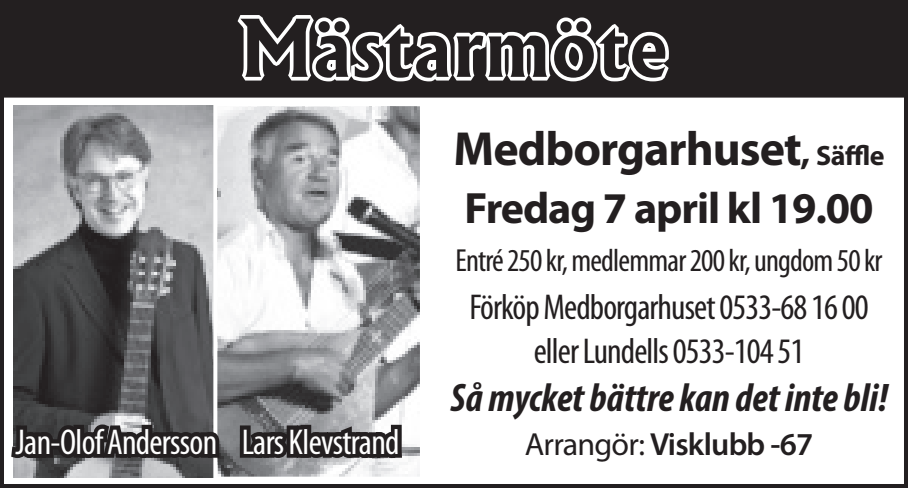
<style>
.page{position:relative;width:908px;height:488px;background:#fff}
.page>*{position:absolute;margin:0;border:0;box-sizing:border-box;transform-origin:0 0}
.t1{font:700 76px "Albertus";letter-spacing:.04em;color:#231f20}
.t2{font:700 48px "Myriad Pro";letter-spacing:-.02em;color:#231f20}
.t3{font:700 44px "Myriad Pro";letter-spacing:-.025em;color:#231f20}
.t4{font:italic 700 condensed 40px "Myriad Pro";color:#231f20}
.t5{font:condensed 36px/44px "Myriad Pro";letter-spacing:-.025em;color:#231f20;text-align:center}
.t6{font:condensed 36px "Myriad Pro";letter-spacing:-.02em;color:#fff}
.t7{font:condensed 32px "Myriad Pro";letter-spacing:-.025em;color:#231f20}
.t8{font:600 32px "Myriad Pro";letter-spacing:-.025em;color:#231f20}
.s1{font-size:36px}
.s2{font-size:28px}
.s3{font-weight:400}
</style>
<div class="page">
<div style="left:2px;top:2px;width:903px;height:94px;background:#231f20"></div>
<div style="left:0;top:0;width:907px;height:98px;border:4px solid #231f20"></div>
<div style="left:0;top:0;width:907px;height:488px;border:4px solid #231f20"></div>
<svg style="left:224px;top:15px;width:456px;height:83px"></svg>
<img style="left:13px;top:105px;width:406px;height:370px">
<div style="left:213px;top:102px;width:211px;height:378px;border:4px solid #fff"></div>
<svg style="left:7px;top:329px;width:216px;height:159px"></svg>
<svg style="left:236px;top:362px;width:169px;height:126px"></svg>
<h1 class="t1" style="left:240px;top:2px;width:428px">Mästarmöte</h1>
<p class="t6" style="left:15px;top:420px;width:385px">Jan-Olof Andersson Lars Klevstrand</p>
<h2 class="t2" style="left:453px;top:117px;width:432px">Medborgarhuset<span class="s1">,</span> <span class="s2">Säffle</span></h2>
<p class="t3" style="left:464px;top:179px;width:410px">Fredag 7 april kl 19.00</p>
<p class="t7" style="left:455px;top:241px;width:428px">Entré 250 kr, medlemmar 200 kr, ungdom 50 kr</p>
<p class="t5" style="left:469px;top:285px;width:400px">Förköp Medborgarhuset 0533-68 16 00 eller Lundells 0533-104 51</p>
<p class="t4" style="left:450px;top:373px;width:438px">Så mycket bättre kan det inte bli!</p>
<p class="t8" style="left:524px;top:424px;width:290px"><span class="s3">Arrangör:</span> Visklubb -67</p>
</div>
